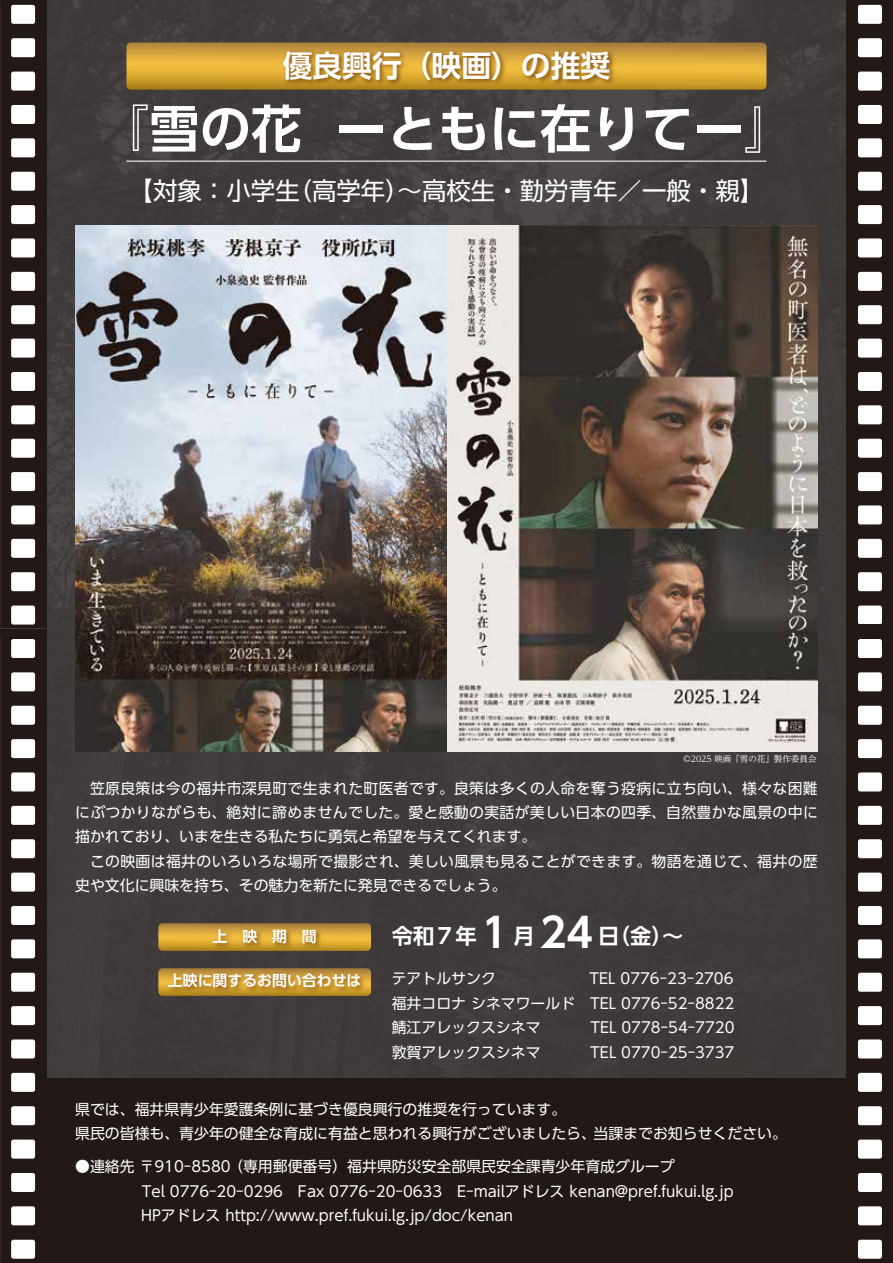
<style>
.page{position:relative;width:893px;height:1263px;background:#fff}
.page>*{position:absolute;margin:0;border:0;box-sizing:border-box;transform-origin:0 0}
.t1{font:700 51px "UD Shin Go Pro De";color:#fff}
.t2{font:700 29.7px "UD Shin Go Pro De";color:#fff}
.t3{font:24.45px "UD Shin Go Pro";color:#fff}
.t4{font:700 21.3px "UD Shin Go Pro De";color:#fff}
.t5{font:14.85px/24.5px "UD Shin Go Pro";color:#fff}
.t6{font:14.85px/24.5px "UD Shin Go Pro";letter-spacing:.02em;color:#fff}
.t7{font:700 14.85px "UD Shin Go Pro De";color:#fff}
.t8{font:8.55px "UD Reimin Pro";color:#fff}
.s1{font-size:40.35px}
</style>
<div class="page">
<img style="left:46px;top:0;width:801px;height:1078px">
<svg style="left:847px;top:1px;width:46px;height:624px"></svg>
<svg style="left:0;top:1px;width:46px;height:628px"></svg>
<svg style="left:847px;top:639px;width:46px;height:624px"></svg>
<svg style="left:0;top:636px;width:46px;height:627px"></svg>
<div style="left:847px;top:625px;width:46px;height:14px;background:#221815"></div>
<div style="left:0;top:629px;width:46px;height:7px;background:#221815"></div>
<div style="left:39px;top:1078px;width:815px;height:185px;background:#221815"></div>
<img style="left:75px;top:226px;width:743px;height:525px">
<hr style="left:126px;top:161px;width:640px;height:1px;background:#fff">
<svg style="left:126px;top:43px;width:640px;height:47px;background:#ce9f37"></svg>
<svg style="left:158px;top:923px;width:213px;height:28px;background:#c99b36"></svg>
<svg style="left:158px;top:968px;width:213px;height:28px"></svg>
<img style="left:208px;top:925px;width:118px;height:32px">
<img style="left:164px;top:969px;width:206px;height:32px">
<img style="left:278px;top:46px;width:341px;height:51px">
<h2 class="t2" style="left:283px;top:41px;width:329px">優良興行（映画）の推奨</h2>
<h1 class="t1" style="left:98px;top:87px;width:699px">『雪の花 ーともに在りてー』</h1>
<h3 class="t3" style="left:129px;top:171px;width:637px">【対象：小学生（高学年）～高校生・勤労青年／一般・親】</h3>
<p class="t8" style="left:683px;top:752px;width:135px">©2025 映画「雪の花」製作委員会</p>
<p class="t6" style="left:75px;top:775px;width:744px">　笠原良策は今の福井市深見町で生まれた町医者です。良策は多くの人命を奪う疫病に立ち向い、様々な困難にぶつかりながらも、絶対に諦めませんでした。愛と感動の実話が美しい日本の四季、自然豊かな風景の中に描かれており、いまを生きる私たちに勇気と希望を与えてくれます。<br>　この映画は福井のいろいろな場所で撮影され、美しい風景も見ることができます。物語を通じて、福井の歴史や文化に興味を持ち、その魅力を新たに発見できるでしょう。</p>
<p class="t7" style="left:213px;top:925px;width:106px">上　映　期　間</p>
<p class="t7" style="left:168px;top:969px;width:195px">上映に関するお問い合わせは</p>
<h3 class="t4" style="left:392px;top:919px;width:293px">令和７年 <span class="s1">1</span> 月 <span class="s1">24</span> 日（金）～</h3>
<p class="t5" style="left:392px;top:966px;width:106px">テアトルサンク</p>
<p class="t5" style="left:392px;top:966px;width:344px;text-align:justify;text-indent:198px">TEL 0776-23-2706福井コロナ シネマワールド　TEL 0776-52-8822鯖江アレックスシネマ</p>
<p class="t5" style="left:590px;top:1015px;width:146px">TEL 0778-54-7720</p>
<p class="t5" style="left:392px;top:1039px;width:150px">敦賀アレックスシネマ</p>
<p class="t5" style="left:590px;top:1039px;width:146px">TEL 0770-25-3737</p>
<p class="t5" style="left:75px;top:1096px;width:713px">県では、福井県青少年愛護条例に基づき優良興行の推奨を行っています。<br>県民の皆様も、青少年の健全な育成に有益と思われる興行がございましたら、当課までお知らせください。</p>
<p class="t5" style="left:141px;top:1154px;width:594px;text-indent:-66px">●連絡先 〒910-8580 （専用郵便番号）福井県防災安全部県民安全課青少年育成グループ<br>Tel 0776-20-0296　Fax 0776-20-0633　E-mailアドレス kenan@pref.fukui.lg.jp<br>HPアドレス http://www.pref.fukui.lg.jp/doc/kenan</p>
</div>
